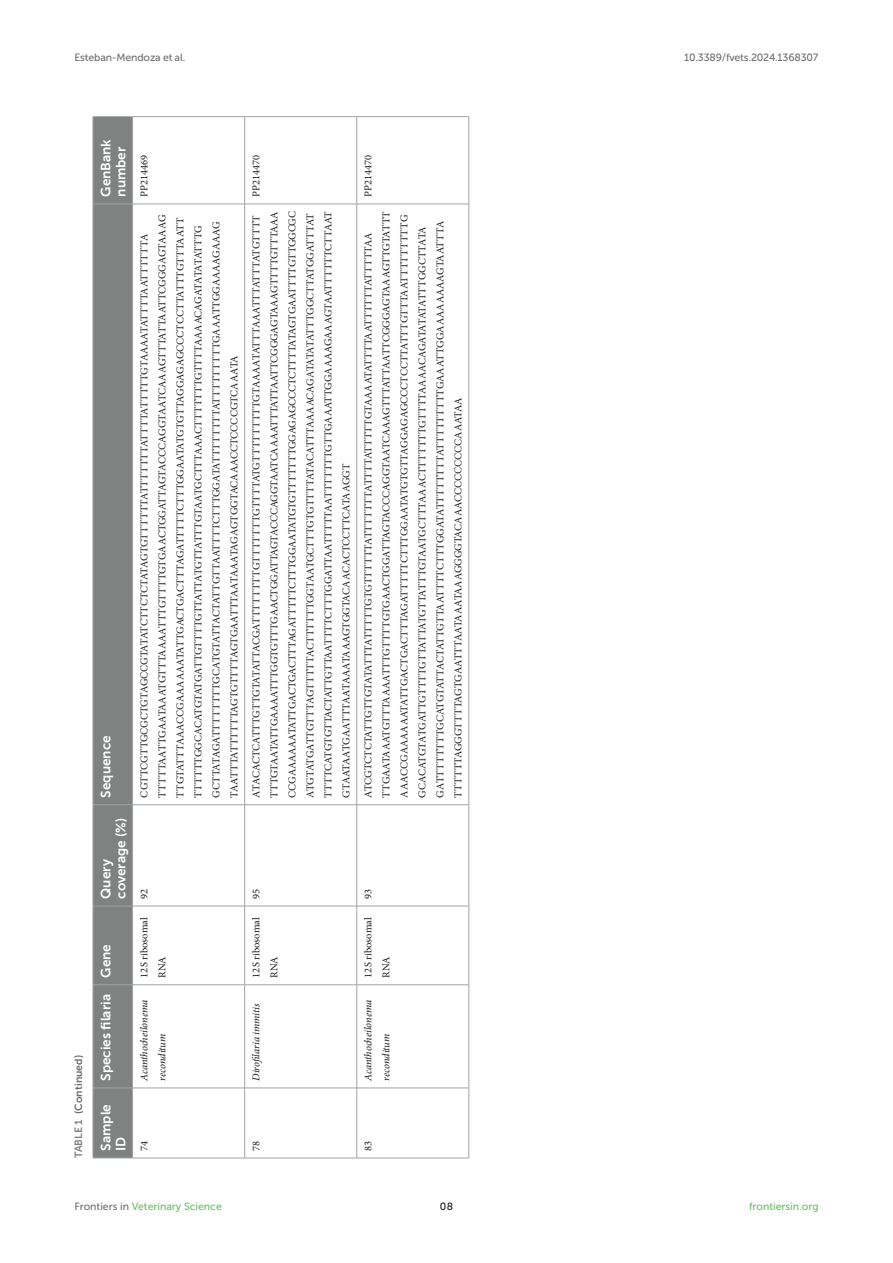
<style>
.page{position:relative;width:893px;height:1263px;background:#fff}
.page>*{position:absolute;margin:0;border:0;box-sizing:border-box;transform-origin:0 0}
.TB_CH{font:13.5px/15px "Museo Sans 700";color:#fff}
.TB_TX{font:10.5px/18px "Minion Pro";color:#1b1c1b}
.TB_TX-2{font:italic 10.5px/18px "Minion Pro";letter-spacing:-.01em;color:#1b1c1b}
.t1{font:10.5px "Museo Sans 500";letter-spacing:-.015em;color:#706f70}
.t2{font:10.5px "Museo Sans 500";color:#65c161}
.TT_NO_RULE{font:10.5px "Museo Sans 700";color:#706f70}
.t3{font:10.5px "Museo Sans 500";color:#1b1c1b}
.s1{color:#7e7f7f}
.s2{color:#706f70}
</style>
<div class="page">
<div style="left:94px;top:117px;width:38px;height:1041px;background:#808181"></div>
<hr style="left:244px;top:204px;width:1px;height:601px;background:#a2a3a3">
<hr style="left:356px;top:204px;width:1px;height:601px;background:#a2a3a3">
<hr style="left:469px;top:204px;width:1px;height:601px;background:#a2a3a3">
<hr style="left:133px;top:804px;width:111px;height:1px;background:#a2a3a3">
<hr style="left:244px;top:805px;width:1px;height:101px;background:#a2a3a3">
<hr style="left:245px;top:804px;width:112px;height:1px;background:#a2a3a3">
<hr style="left:356px;top:805px;width:1px;height:101px;background:#a2a3a3">
<hr style="left:357px;top:804px;width:112px;height:1px;background:#a2a3a3">
<hr style="left:469px;top:805px;width:1px;height:101px;background:#a2a3a3">
<hr style="left:133px;top:906px;width:111px;height:1px;background:#a2a3a3">
<hr style="left:244px;top:906px;width:1px;height:79px;background:#a2a3a3">
<hr style="left:245px;top:906px;width:112px;height:1px;background:#a2a3a3">
<hr style="left:356px;top:906px;width:1px;height:79px;background:#a2a3a3">
<hr style="left:357px;top:906px;width:112px;height:1px;background:#a2a3a3">
<hr style="left:469px;top:906px;width:1px;height:79px;background:#a2a3a3">
<hr style="left:133px;top:984px;width:111px;height:1px;background:#a2a3a3">
<hr style="left:244px;top:985px;width:1px;height:103px;background:#a2a3a3">
<hr style="left:245px;top:984px;width:112px;height:1px;background:#a2a3a3">
<hr style="left:356px;top:985px;width:1px;height:103px;background:#a2a3a3">
<hr style="left:357px;top:984px;width:112px;height:1px;background:#a2a3a3">
<hr style="left:469px;top:985px;width:1px;height:103px;background:#a2a3a3">
<hr style="left:133px;top:204px;width:111px;height:1px;background:#a2a3a3">
<hr style="left:133px;top:116px;width:111px;height:1px;background:#a2a3a3">
<hr style="left:244px;top:116px;width:1px;height:88px;background:#a2a3a3">
<hr style="left:245px;top:204px;width:112px;height:1px;background:#a2a3a3">
<hr style="left:245px;top:116px;width:112px;height:1px;background:#a2a3a3">
<hr style="left:356px;top:116px;width:1px;height:88px;background:#a2a3a3">
<hr style="left:357px;top:204px;width:112px;height:1px;background:#a2a3a3">
<hr style="left:357px;top:116px;width:112px;height:1px;background:#a2a3a3">
<hr style="left:469px;top:116px;width:1px;height:88px;background:#a2a3a3">
<hr style="left:133px;top:1158px;width:111px;height:1px;background:#a2a3a3">
<hr style="left:133px;top:1088px;width:111px;height:1px;background:#a2a3a3">
<hr style="left:244px;top:1088px;width:1px;height:70px;background:#a2a3a3">
<hr style="left:245px;top:1158px;width:112px;height:1px;background:#a2a3a3">
<hr style="left:245px;top:1088px;width:112px;height:1px;background:#a2a3a3">
<hr style="left:356px;top:1088px;width:1px;height:70px;background:#a2a3a3">
<hr style="left:357px;top:1158px;width:112px;height:1px;background:#a2a3a3">
<hr style="left:357px;top:1088px;width:112px;height:1px;background:#a2a3a3">
<hr style="left:469px;top:1088px;width:1px;height:70px;background:#a2a3a3">
<hr style="left:93px;top:985px;width:1px;height:103px;background:#a2a3a3">
<hr style="left:132px;top:985px;width:1px;height:103px;background:#a2a3a3">
<hr style="left:93px;top:906px;width:1px;height:79px;background:#a2a3a3">
<hr style="left:93px;top:984px;width:39px;height:1px;background:#a2a3a3">
<hr style="left:132px;top:906px;width:1px;height:79px;background:#a2a3a3">
<hr style="left:93px;top:805px;width:1px;height:101px;background:#a2a3a3">
<hr style="left:93px;top:906px;width:39px;height:1px;background:#a2a3a3">
<hr style="left:132px;top:805px;width:1px;height:101px;background:#a2a3a3">
<hr style="left:93px;top:204px;width:1px;height:601px;background:#a2a3a3">
<hr style="left:93px;top:804px;width:39px;height:1px;background:#a2a3a3">
<hr style="left:132px;top:204px;width:1px;height:601px;background:#a2a3a3">
<hr style="left:93px;top:116px;width:1px;height:88px;background:#a2a3a3">
<hr style="left:93px;top:204px;width:39px;height:1px;background:#a2a3a3">
<hr style="left:93px;top:116px;width:39px;height:1px;background:#a2a3a3">
<hr style="left:132px;top:116px;width:1px;height:88px;background:#a2a3a3">
<hr style="left:93px;top:1088px;width:1px;height:70px;background:#a2a3a3">
<hr style="left:93px;top:1158px;width:39px;height:1px;background:#a2a3a3">
<hr style="left:93px;top:1088px;width:39px;height:1px;background:#a2a3a3">
<hr style="left:132px;top:1088px;width:1px;height:70px;background:#a2a3a3">
<p class="t1" style="left:74px;top:51px;width:112px">Esteban-Mendoza et al.</p>
<p class="t1" style="left:684px;top:51px;width:136px">10.3389/fvets.2024.1368307</p>
<p class="TT_NO_RULE" style="left:73px;top:1158px;width:105px;rotate:-90deg"><span class="s1">TABLE 1</span> (Continued)</p>
<p class="TB_CH" style="left:98px;top:197px;width:59px;rotate:-90deg">GenBank number</p>
<p class="TB_CH" style="left:98px;top:797px;width:64px;rotate:-90deg">Sequence</p>
<p class="TB_CH" style="left:98px;top:899px;width:82px;rotate:-90deg">Query coverage (%)</p>
<p class="TB_CH" style="left:98px;top:977px;width:35px;rotate:-90deg">Gene</p>
<p class="TB_CH" style="left:98px;top:1081px;width:88px;rotate:-90deg">Species filaria</p>
<p class="TB_CH" style="left:98px;top:1151px;width:48px;rotate:-90deg">Sample<br>ID</p>
<p class="TB_TX" style="left:135px;top:197px;width:44px;rotate:-90deg">PP214469</p>
<p class="TB_TX" style="left:135px;top:797px;width:584px;rotate:-90deg">CGTTCGTTGCGCTGTAGCCGTATATCTTCTCTATAGTGTTTTTTATTTTTTTATTTTATTTTTGTAAAATATTTTAATTTTTTA TTTTTAATTGAATAAATGTTTAAAATTTGTTTTGTGAACTGGATTAGTACCCAGGTAATCAAAGTTTATTAATTCGGGAGTAAAG TTGTATTTAAACCGAAAAAATATTGACTGACTTTAGATTTTTCTTTGGAATATGTGTTAGGAGAGCCCTCCTTATTTGTTTAATT TTTTTTGGCACATGTATGATTGTTTTGTTATTATGTTATTTGTAATGCTTTAAACTTTTTTTGTTTTAAAACAGATATATATTTG GCTTATAGATTTTTTTTGCATGTATTACTATTGTTAATTTTCTTTGGATATTTTTTTTATTTTTTTTTGAAATTGGAAAAGAAAG TAATTTATTTTTTAGTGTTTTAGTGAATTTAATAAATAGAGTGGTACAAACCTCCCCGTCAAATA</p>
<p class="TB_TX" style="left:135px;top:899px;width:12px;rotate:-90deg">92</p>
<p class="TB_TX" style="left:135px;top:977px;width:62px;rotate:-90deg">12S ribosomal<br>RNA</p>
<p class="TB_TX-2" style="left:135px;top:1081px;width:82px;rotate:-90deg">Acanthocheilonema reconditum</p>
<p class="TB_TX" style="left:135px;top:1151px;width:12px;rotate:-90deg">74</p>
<p class="TB_TX" style="left:247px;top:197px;width:44px;rotate:-90deg">PP214470</p>
<p class="TB_TX" style="left:247px;top:797px;width:588px;rotate:-90deg">ATACACTCATTTGTTGTATATTACGATTTTTTTTGTTTTTTTGTTTTATGTTTTTTTTTGTAAAATATTTAAATTTATTTATGTTTT TTTGTAATATTGAAAATTTGGTGTTTGAACTGGATTAGTACCCAGGTAATCAAAATTTATTAATTCGGGAGTAAAGTTTTGTTTAAA CCGAAAAAATATTGACTGACTTTAGATTTTTCTTTGGAATATGTGTTTTTTTGGAGAGCCCTCTTTTATAGTGAATTTTGTTGGCGC ATGTATGATTGTTTAGTTTTTACTTTTTTGGTAATGCTTTGTGTTTTATACATTTAAAACAGATATATATTTGGCTTATGGATTTAT TTTTCATGTGTTACTATTGTTAATTTTCTTTGGATTAATTTTTAATTTTTTTGTTGAAATTGGAAAAGAAAGTAATTTTTTCTTAAT GTAATAATGAATTTAATAAATAAAGTGGTACAACACTCCTTCATAAGGT</p>
<p class="TB_TX" style="left:247px;top:899px;width:12px;rotate:-90deg">95</p>
<p class="TB_TX" style="left:247px;top:977px;width:62px;rotate:-90deg">12S ribosomal<br>RNA</p>
<p class="TB_TX-2" style="left:247px;top:1081px;width:79px;rotate:-90deg">Dirofilaria immitis</p>
<p class="TB_TX" style="left:247px;top:1151px;width:12px;rotate:-90deg">78</p>
<p class="TB_TX" style="left:359px;top:197px;width:44px;rotate:-90deg">PP214470</p>
<p class="TB_TX" style="left:359px;top:797px;width:588px;rotate:-90deg">ATCGTCTCTATTGTTGTATATTTATTTTTGTGTTTTTTATTTTTTTATTTTATTTTTGTAAAATATTTTAATTTTTTATTTTTAA TTGAATAAATGTTTAAAATTTGTTTTGTGAACTGGATTAGTACCCAGGTAATCAAAGTTTATTAATTCGGGAGTAAAGTTGTATTT AAACCGAAAAAATATTGACTGACTTTAGATTTTTCTTTGGAATATGTGTTAGGAGAGCCCTCCTTATTTGTTTAATTTTTTTTTG GCACATGTATGATTGTTTTGTTATTATGTTATTTGTAATGCTTTAAACTTTTTTTGTTTTAAAACAGATATATATTTGGCTTATA GATTTTTTTTGCATGTATTACTATTGTTAATTTTCTTTGGATATTTTTTTTATTTTTTTTTGAAATTGGAAAAAAAAGTAATTTA TTTTTTAGGGTTTTAGTGAATTTAATAAATAAAGGGGTACAAACCCCCCCCCAAATAA</p>
<p class="TB_TX" style="left:359px;top:899px;width:12px;rotate:-90deg">93</p>
<p class="TB_TX" style="left:359px;top:977px;width:62px;rotate:-90deg">12S ribosomal<br>RNA</p>
<p class="TB_TX-2" style="left:359px;top:1081px;width:82px;rotate:-90deg">Acanthocheilonema reconditum</p>
<p class="TB_TX" style="left:359px;top:1151px;width:12px;rotate:-90deg">83</p>
<p class="t2" style="left:74px;top:1200px;width:149px"><span class="s2">Frontiers in</span> Veterinary Science</p>
<p class="t3" style="left:440px;top:1200px;width:15px">08</p>
<p class="t2" style="left:749px;top:1200px;width:71px">frontiersin.org</p>
</div>
